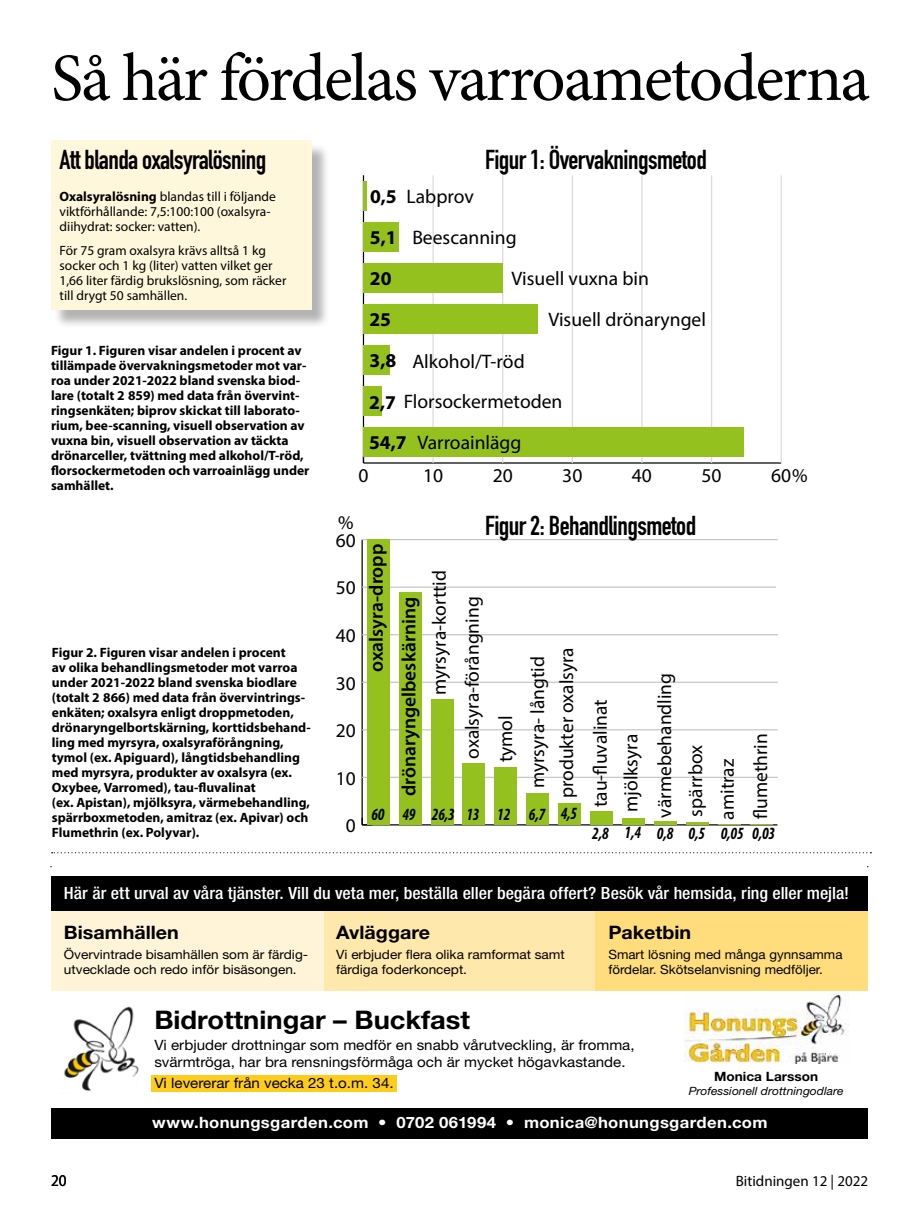
<style>
.page{position:relative;width:915px;height:1212px;background:#fff}
.page>*{position:absolute;margin:0;border:0;box-sizing:border-box;transform-origin:0 0}
.t1{font:67.5px "Minion Pro";letter-spacing:-.035em;color:#000}
.t2{font:27px "DIN Engschrift";letter-spacing:-.02em;color:#000}
.t3{font:700 25.65px "Helvetica Neue LT Std";color:#000;scale:1.06 1}
.t4{font:19.5px/31.8px "Myriad Pro";color:#000}
.t5{font:600 19.5px "Myriad Pro";color:#000}
.t6{font:700 19.5px/41.1px "Myriad Pro";color:#000}
.t7{font:700 18.6px "Helvetica Neue LT Std";color:#000;scale:1.06 1}
.t8{font:italic 700 condensed 17.25px "Myriad Pro";letter-spacing:-.01em;color:#000;scale:.9 1}
.t9{font:500 condensed 16.8px "Helvetica Neue LT Std";color:#fff;scale:1.06 1}
.t10{font:16.5px "Myriad Pro";color:#000;scale:.92 1}
.t11{font:700 15.6px "Helvetica Neue LT Std";letter-spacing:.02em;color:#fff;scale:1.06 1}
.t12{font:15px "Myriad Pro";color:#000}
.t13{font:14.25px/17.1px "Helvetica Neue LT Std";color:#000;scale:1.06 1}
.t14{font:700 13.5px/15px "Myriad Pro";color:#000}
.t15{font:13.5px/15px "Myriad Pro";color:#000}
.t16{font:12.9px/15.5px "Helvetica Neue LT Std";color:#000;scale:1.06 1}
.t17{font:12.9px/15.5px "Helvetica Neue LT Std";color:#000;scale:1.04 1}
.t18{font:700 12.9px "Helvetica Neue LT Std";color:#000;scale:1.06 1}
.t19{font:italic 11.4px "Helvetica Neue LT Std";color:#000;scale:1.06 1}
.s1{font-weight:700}
.s2{font-weight:400}
</style>
<div class="page">
<hr style="left:363px;top:462px;width:418px;height:2px;background:#000">
<hr style="left:432px;top:175px;width:1px;height:288px;background:#dadada">
<hr style="left:502px;top:175px;width:1px;height:288px;background:#dadada">
<hr style="left:571px;top:175px;width:1px;height:288px;background:#dadada">
<hr style="left:641px;top:175px;width:1px;height:288px;background:#dadada">
<hr style="left:710px;top:175px;width:2px;height:288px;background:#dadada">
<hr style="left:780px;top:175px;width:1px;height:288px;background:#dadada">
<hr style="left:363px;top:175px;width:1px;height:288px;background:#000">
<hr style="left:363px;top:181px;width:4px;height:30px;background:#95c11f">
<div style="left:363px;top:222px;width:36px;height:30px;background:#95c11f"></div>
<div style="left:363px;top:263px;width:139px;height:30px;background:#95c11f"></div>
<div style="left:363px;top:304px;width:174px;height:30px;background:#95c11f"></div>
<div style="left:363px;top:345px;width:27px;height:30px;background:#95c11f"></div>
<div style="left:363px;top:386px;width:19px;height:30px;background:#95c11f"></div>
<div style="left:363px;top:428px;width:381px;height:29px;background:#95c11f"></div>
<hr style="left:362px;top:824px;width:415px;height:1px;background:#000">
<hr style="left:361px;top:540px;width:1px;height:285px;background:#000">
<svg style="left:361px;top:818px;width:5px;height:7px"></svg>
<hr style="left:362px;top:777px;width:415px;height:1px;background:#c6c6c6">
<hr style="left:362px;top:729px;width:415px;height:1px;background:#c6c6c6">
<hr style="left:362px;top:682px;width:415px;height:1px;background:#c6c6c6">
<hr style="left:362px;top:634px;width:415px;height:1px;background:#c6c6c6">
<hr style="left:362px;top:586px;width:413px;height:2px;background:#c6c6c6">
<hr style="left:362px;top:539px;width:415px;height:1px;background:#c6c6c6">
<div style="left:366px;top:540px;width:23px;height:285px;background:#95c11f"></div>
<div style="left:398px;top:592px;width:23px;height:233px;background:#95c11f"></div>
<div style="left:430px;top:700px;width:23px;height:125px;background:#95c11f"></div>
<div style="left:462px;top:763px;width:23px;height:62px;background:#95c11f"></div>
<div style="left:494px;top:768px;width:23px;height:57px;background:#95c11f"></div>
<div style="left:526px;top:793px;width:23px;height:32px;background:#95c11f"></div>
<div style="left:558px;top:803px;width:23px;height:22px;background:#95c11f"></div>
<div style="left:590px;top:811px;width:23px;height:14px;background:#95c11f"></div>
<div style="left:622px;top:818px;width:23px;height:7px;background:#95c11f"></div>
<hr style="left:654px;top:821px;width:23px;height:4px;background:#95c11f">
<hr style="left:685px;top:822px;width:23px;height:3px;background:#95c11f">
<svg style="left:717px;top:825px;width:23px;height:1px"></svg>
<svg style="left:749px;top:825px;width:23px;height:1px"></svg>
<svg style="left:52px;top:852px;width:819px;height:1px"></svg>
<div style="left:323px;top:910px;width:272px;height:81px;background:#ffe8ac"></div>
<img style="left:684px;top:993px;width:165px;height:71px">
<div style="left:51px;top:910px;width:272px;height:81px;background:#fff4d8"></div>
<div style="left:595px;top:910px;width:272px;height:81px;background:#ffdd7d"></div>
<div style="left:51px;top:1108px;width:816px;height:30px;background:#000"></div>
<div style="left:51px;top:876px;width:816px;height:34px;background:#000"></div>
<img style="left:64px;top:1006px;width:75px;height:85px">
<div style="left:152px;top:1075px;width:244px;height:16px;background:#fecc1c"></div>
<div style="left:53px;top:143px;width:277px;height:186px;background:#000;opacity:.3"></div>
<div style="left:51px;top:141px;width:260px;height:169px;background:#fff7db"></div>
<h1 class="t1" style="left:51px;top:33px;width:820px">Så här fördelas varroametoderna</h1>
<h2 class="t2" style="left:60px;top:144px;width:208px">Att blanda oxalsyralösning</h2>
<p class="t15" style="left:60px;top:189px;width:218px"><span class="s1">Oxalsyralösning</span> blandas till i följande viktförhållande: 7,5:100:100 (oxalsyra&shy;diihydrat: socker: vatten).</p>
<p class="t15" style="left:60px;top:243px;width:228px">För 75 gram oxalsyra krävs alltså 1 kg socker och 1 kg (liter) vatten vilket ger 1,66 liter färdig brukslösning, som räcker till drygt 50 samhällen.</p>
<p class="t14" style="left:51px;top:342px;width:260px">Figur 1. Figuren visar andelen i procent av tillämpade övervakningsmetoder mot var&shy;roa under 2021-2022 bland svenska biod&shy;lare (totalt 2 859) med data från övervint&shy;ringsenkäten; biprov skickat till laborato&shy;rium, bee-scanning, visuell observation av vuxna bin, visuell observation av täckta drönarceller, tvättning med alkohol/T-röd, florsockermetoden och varroainlägg under samhället.</p>
<p class="t14" style="left:52px;top:644px;width:260px">Figur 2. Figuren visar andelen i procent<br>av olika behandlingsmetoder mot varroa under 2021-2022 bland svenska biodlare (totalt 2 866) med data från övervintrings&shy;enkäten; oxalsyra enligt droppmetoden, drönaryngelbortskärning, korttidsbehand&shy;ling med myrsyra, oxalsyraförångning, tymol (ex. Apiguard), långtidsbehandling med myrsyra, produkter av oxalsyra (ex.<br>Oxybee, Varromed), tau-fluvalinat<br>(ex. Apistan), mjölksyra, värmebehandling, spärrboxmetoden, amitraz (ex. Apivar) och Flumethrin (ex. Polyvar).</p>
<h2 class="t2" style="left:485px;top:144px;width:223px">Figur 1: Övervakningsmetod</h2>
<h3 class="t6" style="left:369px;top:175px;width:106px">0,5 <span class="s2">Labprov<br></span>5,1<br>20<br>25<br>3,8</h3>
<h3 class="t4" style="left:412px;top:221px;width:106px">Beescanning</h3>
<h3 class="t4" style="left:511px;top:262px;width:139px">Visuell vuxna bin</h3>
<h3 class="t4" style="left:548px;top:304px;width:159px">Visuell drönaryngel</h3>
<h3 class="t4" style="left:412px;top:345px;width:114px">Alkohol/T-röd</h3>
<h3 class="t4" style="left:369px;top:386px;width:195px"><span class="s1">2,7</span> Florsockermetoden</h3>
<h3 class="t6" style="left:369px;top:422px;width:39px">54,7</h3>
<h3 class="t4" style="left:417px;top:427px;width:105px">Varroainlägg</h3>
<h3 class="t4" style="left:358px;top:459px;width:12px">0</h3>
<h3 class="t4" style="left:423px;top:459px;width:22px">10</h3>
<h3 class="t4" style="left:492px;top:459px;width:22px">20</h3>
<h3 class="t4" style="left:562px;top:459px;width:22px">30</h3>
<h3 class="t4" style="left:631px;top:459px;width:22px">40</h3>
<h3 class="t4" style="left:701px;top:459px;width:22px">50</h3>
<h3 class="t4" style="left:771px;top:459px;width:38px">60%</h3>
<h3 class="t4" style="left:338px;top:506px;width:17px">%</h3>
<h3 class="t4" style="left:335px;top:524px;width:21px">60</h3>
<h3 class="t4" style="left:335px;top:572px;width:21px">50</h3>
<h3 class="t4" style="left:335px;top:619px;width:21px">40</h3>
<h3 class="t4" style="left:335px;top:667px;width:21px">30</h3>
<h3 class="t4" style="left:335px;top:714px;width:21px">20</h3>
<h3 class="t4" style="left:335px;top:762px;width:21px">10</h3>
<h3 class="t4" style="left:345px;top:809px;width:11px">0</h3>
<h2 class="t2" style="left:485px;top:510px;width:212px">Figur 2: Behandlingsmetod</h2>
<h3 class="t5" style="left:363px;top:672px;width:129px;rotate:-90deg">oxalsyra-dropp</h3>
<h3 class="t5" style="left:396px;top:796px;width:201px;rotate:-90deg">drönaryngelbeskärning</h3>
<h3 class="t4" style="left:423px;top:695px;width:126px;rotate:-90deg">myrsyra-korttid</h3>
<h3 class="t4" style="left:455px;top:762px;width:167px;line-height:33.3px;rotate:-90deg">oxalsyra-förångning tymol</h3>
<h3 class="t4" style="left:521px;top:788px;width:133px;rotate:-90deg">myrsyra- långtid</h3>
<h3 class="t4" style="left:550px;top:798px;width:153px;rotate:-90deg">produkter oxalsyra</h3>
<p class="t8" style="left:371px;top:803px;width:230px">60 49 26,3 13 12 6,7 4,5</p>
<h3 class="t4" style="left:584px;top:807px;width:109px;rotate:-90deg">tau- uvalinat</h3>
<h3 class="t4" style="left:613px;top:817px;width:146px;line-height:33.6px;rotate:-90deg">mjölksyra värmebehandling</h3>
<h3 class="t4" style="left:679px;top:819px;width:76px;rotate:-90deg">spärrbox amitraz</h3>
<h3 class="t4" style="left:744px;top:809px;width:77px;rotate:-90deg">umethrin</h3>
<p class="t8" style="left:592px;top:822px;width:205px">2,8 1,4 0,8 0,5 0,05 0,03</p>
<p class="t9" style="left:64px;top:883px;width:742px">Här är ett urval av våra tjänster. Vill du veta mer, beställa eller begära offert? Besök vår hemsida, ring eller mejla!</p>
<h3 class="t7" style="left:64px;top:920px;width:110px">Bisamhällen</h3>
<p class="t16" style="left:64px;top:946px;width:232px">Övervintrade bisamhällen som är färdig&shy;utvecklade och redo inför bisäsongen.</p>
<h3 class="t7" style="left:336px;top:920px;width:90px">Avläggare</h3>
<p class="t16" style="left:336px;top:946px;width:217px">Vi erbjuder flera olika ramformat samt färdiga foderkoncept.</p>
<h3 class="t7" style="left:608px;top:920px;width:80px">Paketbin</h3>
<p class="t17" style="left:608px;top:946px;width:226px">Smart lösning med många gynnsamma fördelar. Skötselanvisning medföljer.</p>
<h3 class="t3" style="left:154px;top:1003px;width:299px">Bidrottningar – Buckfast</h3>
<p class="t13" style="left:154px;top:1036px;width:454px">Vi erbjuder drottningar som medför en snabb vårutveckling, är fromma, svärmtröga, har bra rensningsförmåga och är mycket högavkastande.</p>
<p class="t13" style="left:154px;top:1074px;width:227px">Vi levererar från vecka 23 t.o.m. 34.</p>
<p class="t18" style="left:714px;top:1068px;width:100px">Monica Larsson</p>
<p class="t19" style="left:688px;top:1084px;width:148px">Professionell drottningodlare</p>
<p class="t11" style="left:152px;top:1113px;width:582px">www.honungsgarden.com • 0702 061994 • monica@honungsgarden.com</p>
<p class="t10" style="left:51px;top:1170px;width:18px">20</p>
<p class="t12" style="left:735px;top:1172px;width:134px">Bitidningen 12 | 2022</p>
</div>
